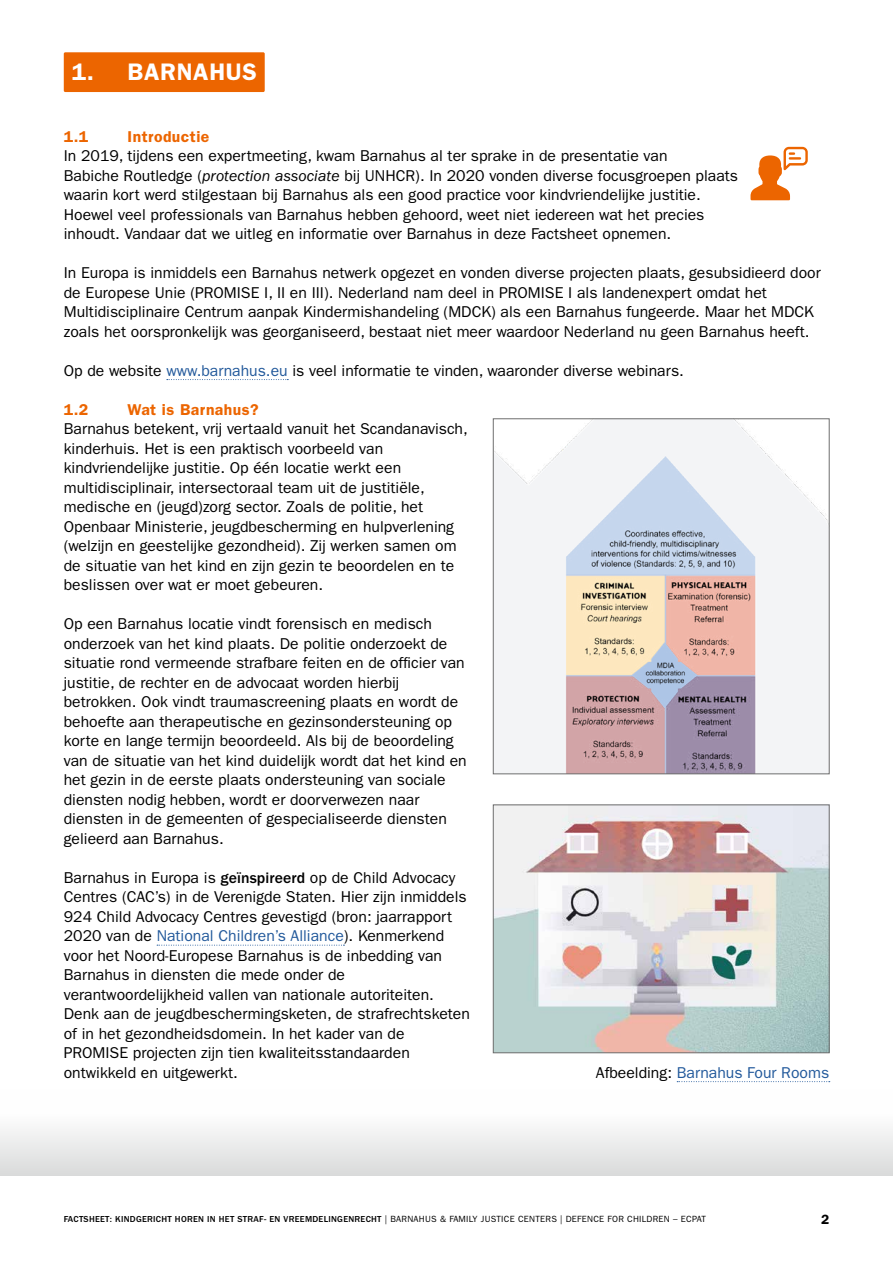
<style>
.page{position:relative;width:893px;height:1263px;background:#fff}
.page>*{position:absolute;margin:0;border:0;box-sizing:border-box;transform-origin:0 0}
.t1{font:600 24px "ITC Franklin Gothic Std";letter-spacing:.03em;color:#fff}
.t2{font:15.75px/19.5px "ITC Franklin Gothic Std";color:#000}
.t3{font:600 15.75px "ITC Franklin Gothic Std";letter-spacing:.03em;color:#ec6500}
.t4{font:15.75px "ITC Franklin Gothic Std";color:#22599b}
.t5{font:600 13.5px "ITC Franklin Gothic Std";color:#000}
.t6{font:500 9px "ITC Franklin Gothic Std";letter-spacing:.03em;color:#000}
.s1{font-style:italic}
.s2{color:#22599b}
.s3{font-weight:500}
.s4{color:#000}
.s5{font-weight:400}
</style>
<div class="page">
<div style="left:0;top:1089px;width:893px;height:86px;background:linear-gradient(to bottom,#fff,#dddede)"></div>
<div style="left:64px;top:52px;width:201px;height:40px;background:#ec6500;border-radius:2px"></div>
<svg style="left:167px;top:379px;width:121px;height:1px"></svg>
<svg style="left:157px;top:945px;width:187px;height:1px"></svg>
<img style="left:495px;top:421px;width:332px;height:351px">
<div style="left:493px;top:419px;width:336px;height:355px;border:1px solid #6e6e6e"></div>
<img style="left:495px;top:807px;width:332px;height:244px">
<div style="left:493px;top:805px;width:336px;height:248px;border:1px solid #6e6e6e"></div>
<svg style="left:677px;top:1081px;width:153px;height:1px"></svg>
<svg style="left:750px;top:147px;width:58px;height:53px"></svg>
<h1 class="t1" style="left:72px;top:58px;width:187px">1. BARNAHUS</h1>
<p class="t3" style="left:64px;top:127px;width:26px">1.1</p>
<p class="t3" style="left:128px;top:127px;width:83px">Introductie</p>
<p class="t2" style="left:64px;top:146px;width:676px">In 2019, tijdens een expertmeeting, kwam Barnahus al ter sprake in de presentatie van<br>Babiche Routledge (<span class="s1">protection associate</span> bij UNHCR). In 2020 vonden diverse focusgroepen plaats waarin kort werd stilgestaan bij Barnahus als een good practice voor kindvriendelijke justitie.<br>Hoewel veel professionals van Barnahus hebben gehoord, weet niet iedereen wat het precies inhoudt. Vandaar dat we uitleg en informatie over Barnahus in deze Factsheet opnemen.</p>
<p class="t2" style="left:64px;top:263px;width:758px">In Europa is inmiddels een Barnahus netwerk opgezet en vonden diverse projecten plaats, gesubsidieerd door de Europese Unie (PROMISE I, II en III). Nederland nam deel in PROMISE I als landenexpert omdat het Multidisciplinaire Centrum aanpak Kindermishandeling (MDCK) als een Barnahus fungeerde. Maar het MDCK zoals het oorspronkelijk was georganiseerd, bestaat niet meer waardoor Nederland nu geen Barnahus heeft.</p>
<p class="t2" style="left:64px;top:361px;width:622px">Op de website <span class="s2">www.barnahus.eu</span> is veel informatie te vinden, waaronder diverse webinars.</p>
<p class="t3" style="left:64px;top:400px;width:26px">1.2</p>
<p class="t3" style="left:128px;top:400px;width:133px">Wat is Barnahus?</p>
<p class="t2" style="left:64px;top:419px;width:405px">Barnahus betekent, vrij vertaald vanuit het Scandanavisch, kinderhuis. Het is een praktisch voorbeeld van kindvriendelijke justitie. Op één locatie werkt een multidisciplinair, intersectoraal team uit de justitiële, medische en (jeugd)zorg sector. Zoals de politie, het Openbaar Ministerie, jeugdbescherming en hulpverlening (welzijn en geestelijke gezondheid). Zij werken samen om de situatie van het kind en zijn gezin te beoordelen en te beslissen over wat er moet gebeuren.</p>
<p class="t2" style="left:64px;top:614px;width:404px">Op een Barnahus locatie vindt forensisch en medisch onderzoek van het kind plaats. De politie onderzoekt de situatie rond vermeende strafbare feiten en de officier van justitie, de rechter en de advocaat worden hierbij betrokken. Ook vindt traumascreening plaats en wordt de behoefte aan therapeutische en gezinsondersteuning op korte en lange termijn beoordeeld. Als bij de beoordeling van de situatie van het kind duidelijk wordt dat het kind en het gezin in de eerste plaats ondersteuning van sociale diensten nodig hebben, wordt er doorverwezen naar diensten in de gemeenten of gespecialiseerde diensten gelieerd aan Barnahus.</p>
<p class="t2" style="left:64px;top:868px;width:408px">Barnahus in Europa is <span class="s3">geïnspireerd</span> op de Child Advocacy Centres (CAC’s) in de Verenigde Staten. Hier zijn inmiddels 924 Child Advocacy Centres gevestigd (bron: jaarrapport 2020 van de <span class="s2">National Children’s Alliance</span>). Kenmerkend voor het Noord-Europese Barnahus is de inbedding van Barnahus in diensten die mede onder de verantwoordelijkheid vallen van nationale autoriteiten.<br>Denk aan de jeugdbeschermingsketen, de strafrechtsketen of in het gezondheidsdomein. In het kader van de PROMISE projecten zijn tien kwaliteitsstandaarden ontwikkeld en uitgewerkt.</p>
<p class="t4" style="left:596px;top:1063px;width:235px"><span class="s4">Afbeelding:</span> Barnahus Four Rooms</p>
<p class="t6" style="left:64px;top:1214px;width:644px">FACTSHEET: KINDGERICHT HOREN IN HET STRAF- EN VREEMDELINGENRECHT <span class="s5">| BARNAHUS &amp; FAMILY JUSTICE CENTERS | DEFENCE FOR CHILDREN – ECPAT</span></p>
<p class="t5" style="left:821px;top:1211px;width:10px">2</p>
</div>
